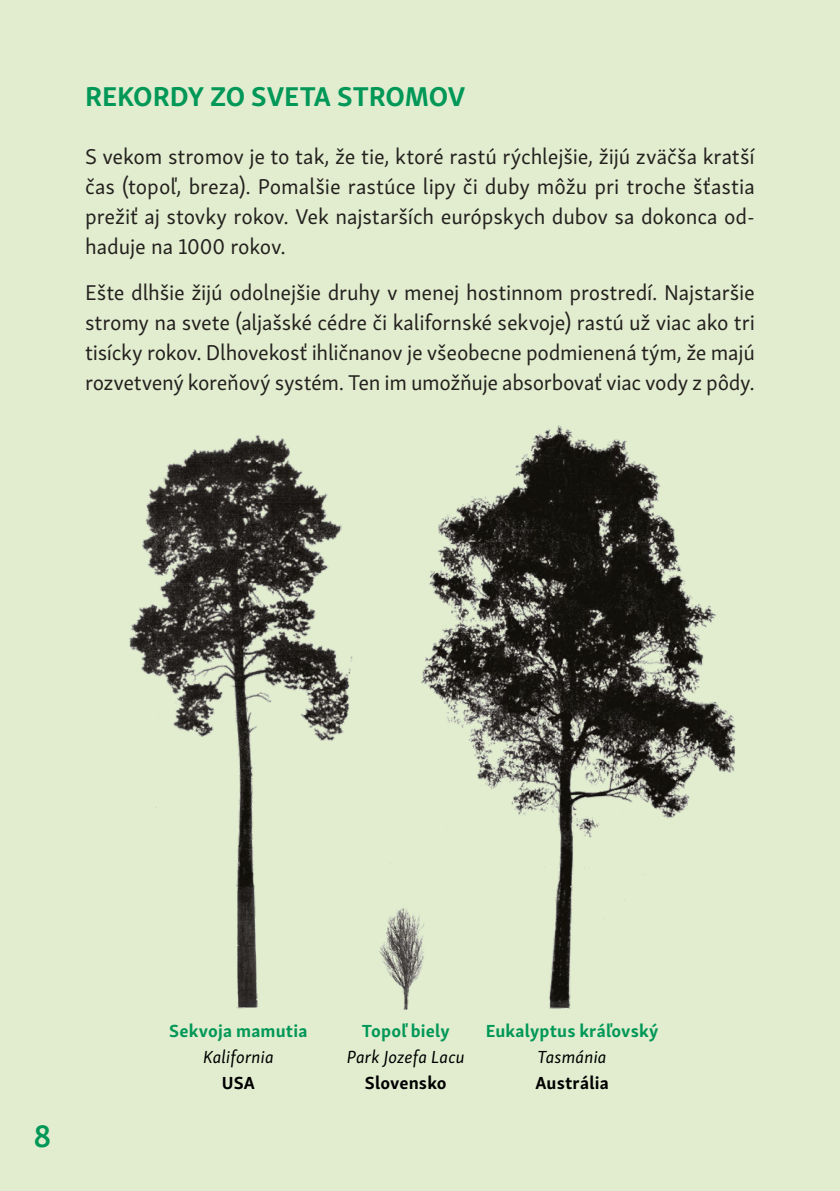
<style>
.page{position:relative;width:840px;height:1191px;background:#fff}
.page>*{position:absolute;margin:0;border:0;box-sizing:border-box;transform-origin:0 0}
.t1{font:600 32px "Skolar Sans Latn";color:#009757}
.t2{font:700 28px "Skolar Sans Latn";letter-spacing:-.005em;color:#009757}
.t3{font:22px/30px "Skolar Sans Latn";letter-spacing:-.015em;color:#24211e;text-align:justify}
.t4{font:700 18px "Skolar Sans Latn";letter-spacing:.01em;color:#009757}
.t5{font:italic 18px "Skolar Sans Latn";letter-spacing:.01em;color:#000}
.t6{font:700 18px "Skolar Sans Latn";letter-spacing:.01em;color:#000}
</style>
<div class="page">
<div style="left:0;top:0;width:839px;height:1191px;background:#e2edd0"></div>
<img style="left:129px;top:425px;width:606px;height:584px">
<p class="t2" style="left:85px;top:74px;width:381px">REKORDY ZO SVETA STROMOV</p>
<p class="t3" style="left:85px;top:140px;width:670px">S vekom stromov je to tak, že tie, ktoré rastú rýchlejšie, žijú zväčša kratší čas (topoľ, breza). Pomalšie rastúce lipy či duby môžu pri troche šťastia prežiť aj stovky rokov. Vek najstarších európskych dubov sa dokonca od&shy;haduje na 1000 rokov.</p>
<p class="t3" style="left:85px;top:276px;width:671px">Ešte dlhšie žijú odolnejšie druhy v menej hostinnom prostredí. Najstaršie stromy na svete (aljašské cédre či kalifornské sekvoje) rastú už viac ako tri tisícky rokov. Dlhovekosť ihličnanov je všeobecne podmienená tým, že majú rozvetvený koreňový systém. Ten im umožňuje absorbovať viac vody z pôdy.</p>
<h1 class="t1" style="left:34px;top:1110px;width:19px">8</h1>
<p class="t4" style="left:169px;top:1016px;width:140px">Sekvoja mamutia</p>
<p class="t5" style="left:203px;top:1043px;width:72px">Kalifornia</p>
<p class="t6" style="left:222px;top:1068px;width:35px">USA</p>
<p class="t4" style="left:362px;top:1016px;width:89px">Topoľ biely</p>
<p class="t5" style="left:346px;top:1043px;width:119px">Park Jozefa Lacu</p>
<p class="t6" style="left:364px;top:1068px;width:83px">Slovensko</p>
<p class="t4" style="left:485px;top:1016px;width:174px">Eukalyptus kráľovský</p>
<p class="t5" style="left:537px;top:1043px;width:70px">Tasmánia</p>
<p class="t6" style="left:535px;top:1068px;width:75px">Austrália</p>
</div>
